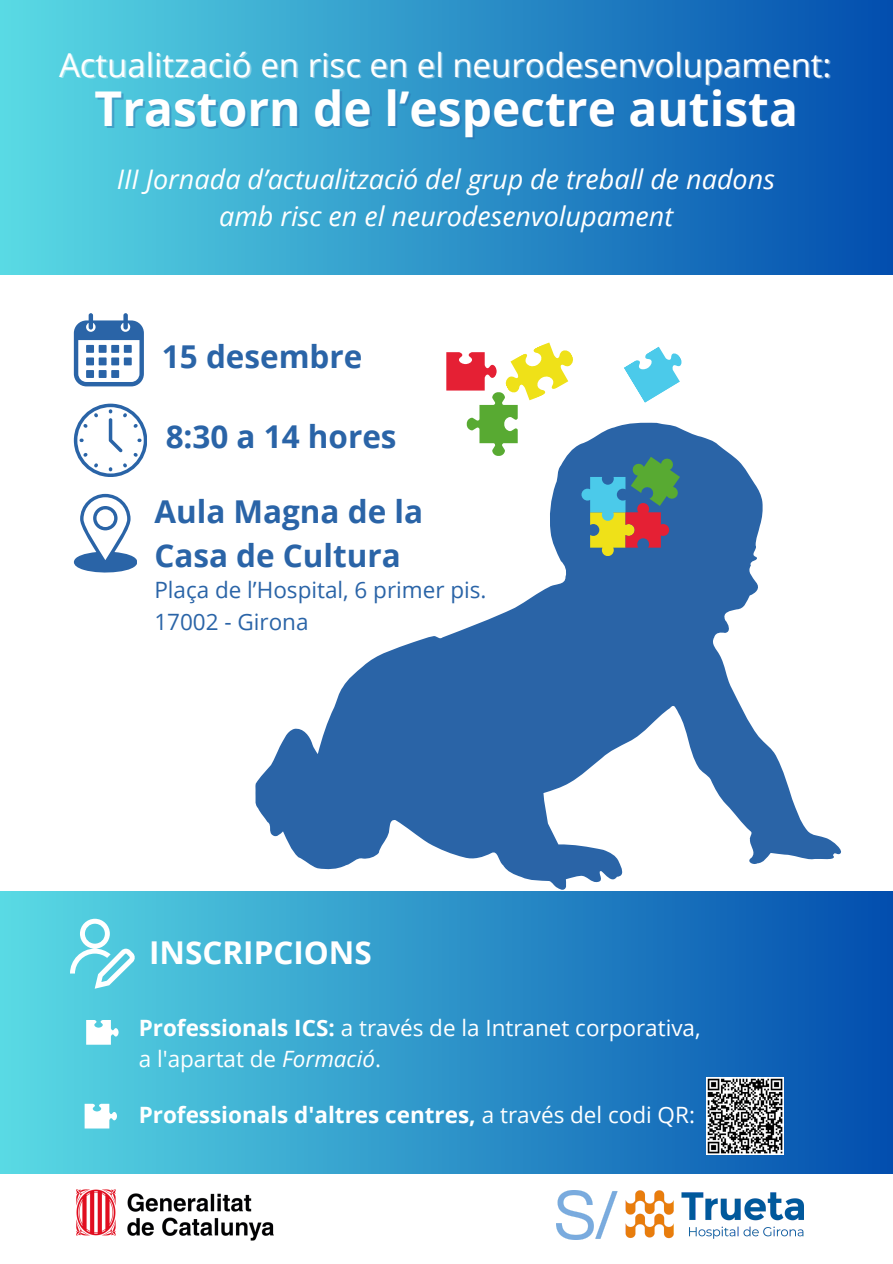
<style>
.page{position:relative;width:893px;height:1264px;background:#fff}
.page>*{position:absolute;margin:0;border:0;box-sizing:border-box;transform-origin:0 0}
.t1{font:700 48px "Open Sans";color:#fff}
.t2{font:33px "Open Sans";color:#fff}
.t3{font:700 31.5px/43.8px "Open Sans";color:#2a64a7}
.t4{font:700 31.5px "Open Sans";color:#fff}
.t5{font:italic 27px/37px "Open Sans";color:#fff;text-align:center}
.t6{font:22.5px/31.5px "Open Sans";color:#fff}
.t7{font:700 22.5px "Open Sans";color:#fff}
.t8{font:22.5px "Open Sans";color:#2a64a7}
.s1{font-weight:700}
.s2{font-style:italic}
.s3{font-weight:400}
</style>
<div class="page">
<div style="left:0;top:891px;width:892px;height:282px;background:linear-gradient(to right,#5adae4,#024eae)"></div>
<svg style="left:74px;top:313px;width:69px;height:73px"></svg>
<div style="left:86px;top:345px;width:8px;height:8px;background:#2a64a7"></div>
<div style="left:86px;top:357px;width:8px;height:8px;background:#2a64a7"></div>
<div style="left:86px;top:370px;width:8px;height:8px;background:#2a64a7"></div>
<div style="left:99px;top:345px;width:8px;height:8px;background:#2a64a7"></div>
<div style="left:99px;top:357px;width:8px;height:8px;background:#2a64a7"></div>
<div style="left:99px;top:370px;width:8px;height:8px;background:#2a64a7"></div>
<div style="left:111px;top:345px;width:8px;height:8px;background:#2a64a7"></div>
<div style="left:111px;top:357px;width:8px;height:8px;background:#2a64a7"></div>
<div style="left:111px;top:370px;width:8px;height:8px;background:#2a64a7"></div>
<div style="left:124px;top:345px;width:8px;height:8px;background:#2a64a7"></div>
<div style="left:124px;top:357px;width:8px;height:8px;background:#2a64a7"></div>
<svg style="left:74px;top:403px;width:73px;height:74px"></svg>
<svg style="left:74px;top:494px;width:63px;height:79px"></svg>
<svg style="left:70px;top:918px;width:65px;height:70px"></svg>
<img style="left:76px;top:1189px;width:198px;height:52px">
<img style="left:557px;top:1190px;width:246px;height:49px">
<svg style="left:86px;top:1019px;width:33px;height:25px"></svg>
<svg style="left:85px;top:1103px;width:32px;height:25px"></svg>
<img style="left:706px;top:1077px;width:77px;height:77px">
<div style="left:0;top:0;width:892px;height:275px;background:linear-gradient(to right,#5adae4,#024eae)"></div>
<svg style="left:255px;top:433px;width:586px;height:456px"></svg>
<svg style="left:446px;top:342px;width:244px;height:213px"></svg>
<p class="t2" style="left:59px;top:41px;width:773px">Actualització en risc en el neurodesenvolupament:</p>
<p class="t1" style="left:95px;top:75px;width:705px">Trastorn de l’espectre autista</p>
<p class="t5" style="left:117px;top:160px;width:659px">III Jornada d’actualització del grup de treball de nadons amb risc en el neurodesenvolupament</p>
<p class="t3" style="left:162px;top:333px;width:202px">15 desembre</p>
<p class="t3" style="left:166px;top:413px;width:232px">8:30 a 14 hores</p>
<p class="t3" style="left:154px;top:489px;width:270px">Aula Magna de la<br>Casa de Cultura</p>
<p class="t8" style="left:154px;top:574px;width:333px">Plaça de l’Hospital, 6 primer pis.</p>
<p class="t8" style="left:154px;top:606px;width:156px">17002 - Girona</p>
<p class="t4" style="left:149px;top:930px;width:224px">INSCRIPCIONS</p>
<p class="t6" style="left:139px;top:1011px;width:563px"><span class="s1">Professionals ICS:</span> a través de la Intranet corporativa, a l'apartat de <span class="s2">Formació</span>.</p>
<p class="t7" style="left:139px;top:1098px;width:557px">Professionals d'altres centres, <span class="s3">a través del codi QR:</span></p>
</div>
